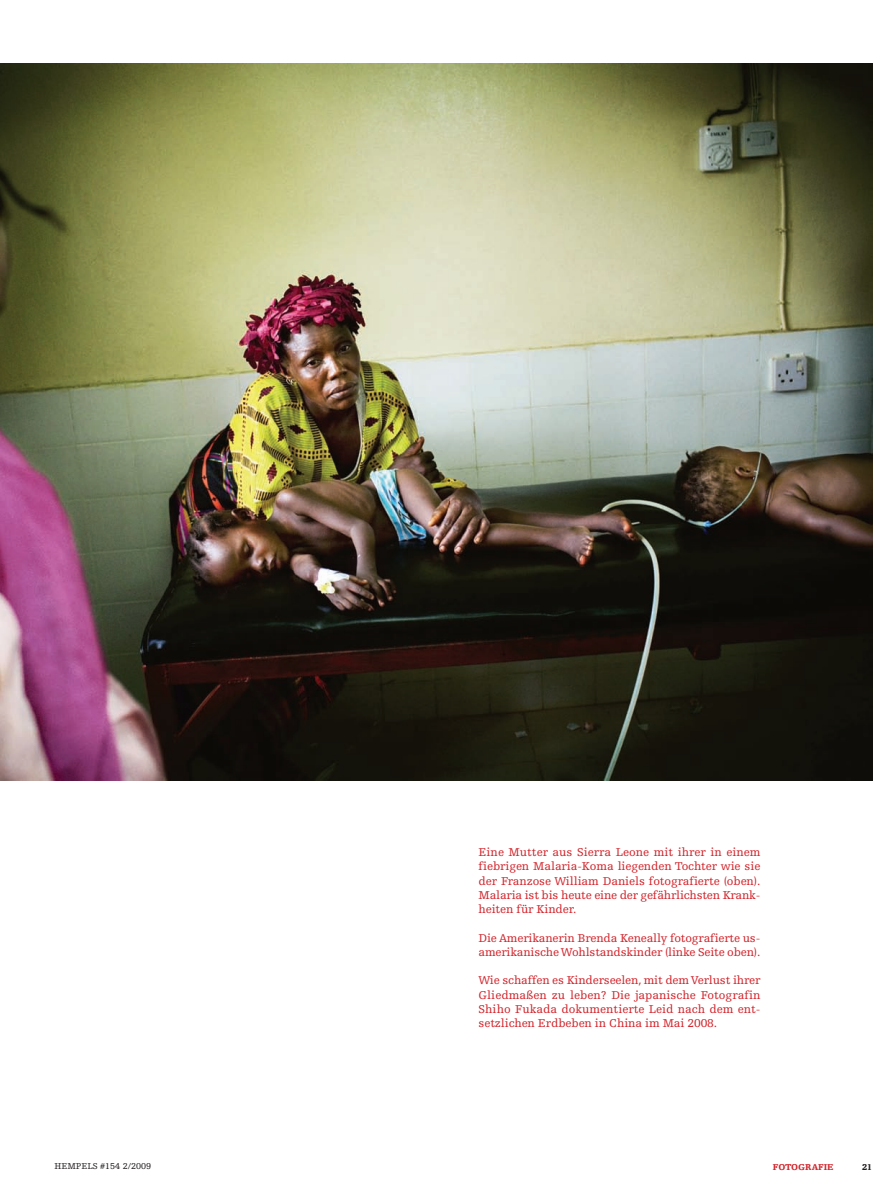
<style>
.page{position:relative;width:894px;height:1191px;background:#fff}
.page>*{position:absolute;margin:0;border:0;box-sizing:border-box;transform-origin:0 0}
.t1{font:12px/14.2px "Hempels Egyptienne";letter-spacing:-.01em;color:#d1232a;text-align:justify}
.t2{font:9px "Hempels Egyptienne";color:#231f20}
.t3{font:900 9px "Hempels Egyptienne";color:#d1232a}
.t4{font:900 9px "Hempels Egyptienne";color:#231f20}
</style>
<div class="page">
<img style="left:0;top:64px;width:872px;height:717px">
<p class="t1" style="left:479px;top:846px;width:283px">Eine Mutter aus Sierra Leone mit ihrer in einem fiebrigen Malaria-Koma liegenden Tochter wie sie der Franzose William Daniels fotografierte (oben).<br>Malaria ist bis heute eine der gefährlichsten Krank&shy;heiten für Kinder.</p>
<p class="t1" style="left:479px;top:931px;width:283px">Die Amerikanerin Brenda Keneally fotografierte us&shy;amerikanische Wohlstandskinder (linke Seite oben).</p>
<p class="t1" style="left:479px;top:974px;width:283px">Wie schaffen es Kinderseelen, mit dem Verlust ihrer Gliedmaßen zu leben? Die japanische Fotografin Shiho Fukada dokumentierte Leid nach dem ent&shy;setzlichen Erdbeben in China im Mai 2008.</p>
<p class="t2" style="left:54px;top:1163px;width:98px">HEMPELS #154 2/2009</p>
<p class="t3" style="left:773px;top:1163px;width:62px">FOTOGRAFIE</p>
<p class="t4" style="left:862px;top:1163px;width:12px">21</p>
</div>
